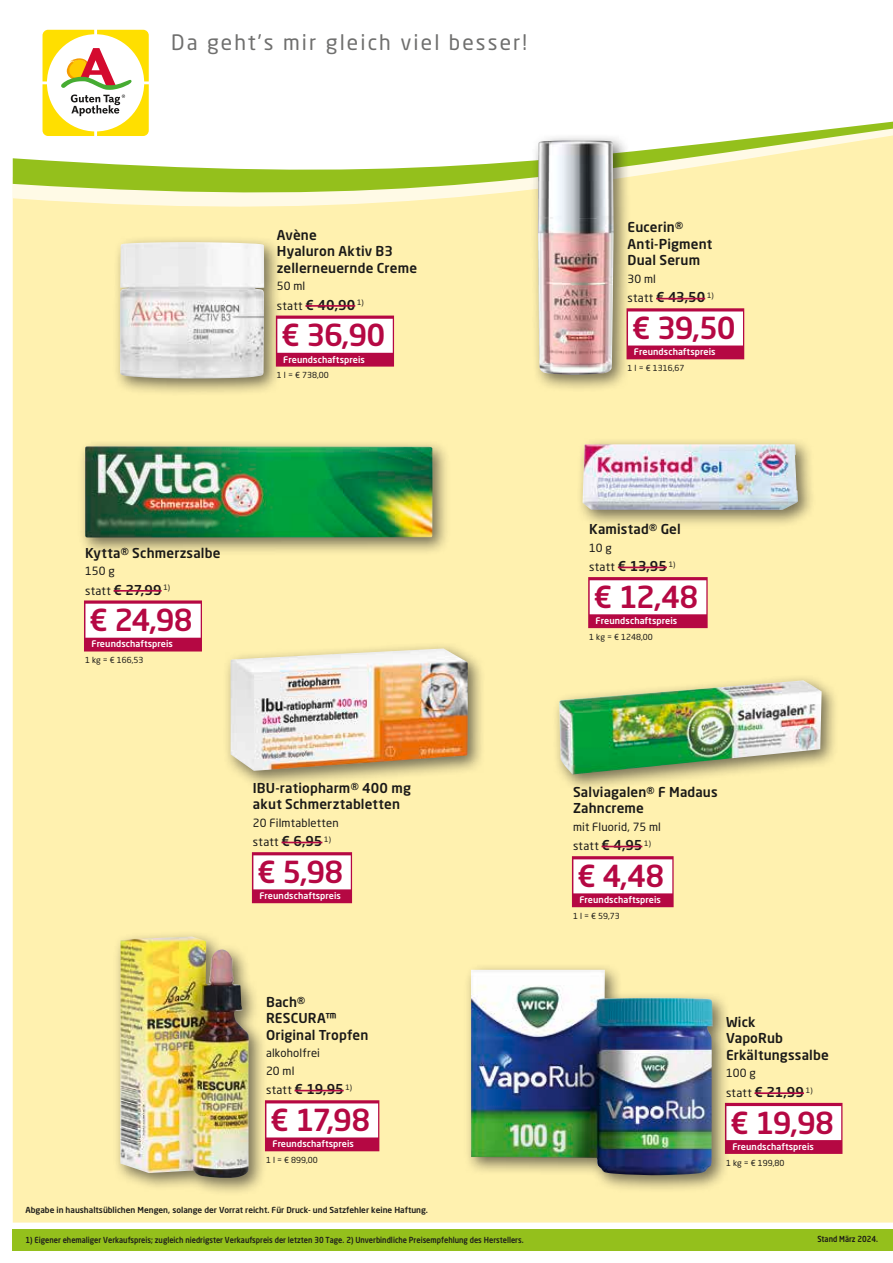
<style>
.page{position:relative;width:893px;height:1263px;background:#fff}
.page>*{position:absolute;margin:0;border:0;box-sizing:border-box;transform-origin:0 0}
._04_Angebotspreis{font:500 30px "Neo Sans Pro";letter-spacing:-.03em;color:#b50843}
.t1{font:21px "Neo Sans Pro";letter-spacing:.1em;color:#6f6f6e}
._01_Artikel{font:500 13.5px/16.5px "Neo Sans Pro";letter-spacing:.01em;color:#1a1918}
._03_statt_Preis{font:500 13.5px "Neo Sans Pro";letter-spacing:-.005em;color:#1a1918}
._03_statt_Preis-2{font:11.55px "Neo Sans Pro";letter-spacing:.025em;color:#1a1918}
._02_Text{font:11.25px "Neo Sans Pro";letter-spacing:.015em;color:#1a1918}
._07_T_Wirberaten{font:500 9px "Neo Sans Pro";letter-spacing:.01em;color:#fff}
.t2{font:500 8.25px "Neo Sans Pro";color:#1d1d1b;scale:.9 1}
.t3{font:500 8.25px "Neo Sans Pro";color:#1d1d1b}
._05_Grundpreis{font:8.25px "Neo Sans Pro";color:#1a1918}
.t4{font:500 8.25px "Neo Sans Pro";color:#1a1918;scale:.9 1}
.s1{font-weight:400;font-size:11.55px}
.s2{font-weight:500;font-size:13.5px}
</style>
<div class="page">
<div style="left:13px;top:95px;width:880px;height:1127px;background:#fff1af"></div>
<svg style="left:43px;top:30px;width:106px;height:91px"></svg>
<div style="left:13px;top:1229px;width:880px;height:21px;background:#94c01c"></div>
<svg style="left:13px;top:121px;width:880px;height:88px"></svg>
<div style="left:530px;top:133px;width:102px;height:260px;background:#1a1918;opacity:.6"></div>
<img style="left:538px;top:140px;width:76px;height:235px">
<div style="left:626px;top:308px;width:118px;height:51px;background:#b50843"></div>
<div style="left:628px;top:311px;width:115px;height:34px;background:#fff"></div>
<hr style="left:656px;top:298px;width:49px;height:1px;background:#b50843">
<div style="left:113px;top:235px;width:169px;height:162px;background:#1a1918;opacity:.6"></div>
<img style="left:120px;top:242px;width:145px;height:136px">
<div style="left:276px;top:316px;width:118px;height:51px;background:#b50843"></div>
<div style="left:277px;top:319px;width:116px;height:34px;background:#fff"></div>
<hr style="left:305px;top:305px;width:50px;height:2px;background:#b50843">
<div style="left:575px;top:437px;width:241px;height:91px;background:#1a1918;opacity:.6"></div>
<img style="left:582px;top:444px;width:216px;height:66px">
<div style="left:588px;top:577px;width:120px;height:51px;background:#b50843"></div>
<div style="left:590px;top:580px;width:116px;height:34px;background:#fff"></div>
<hr style="left:618px;top:567px;width:49px;height:1px;background:#b50843">
<div style="left:552px;top:673px;width:288px;height:119px;background:#1a1918;opacity:.6"></div>
<img style="left:559px;top:680px;width:263px;height:94px">
<div style="left:572px;top:856px;width:102px;height:51px;background:#b50843"></div>
<div style="left:573px;top:859px;width:99px;height:34px;background:#fff"></div>
<hr style="left:602px;top:846px;width:40px;height:1px;background:#b50843">
<div style="left:113px;top:930px;width:154px;height:266px;background:#1a1918;opacity:.6"></div>
<img style="left:120px;top:936px;width:129px;height:243px">
<div style="left:265px;top:1100px;width:114px;height:51px;background:#b50843"></div>
<div style="left:266px;top:1103px;width:112px;height:34px;background:#fff"></div>
<hr style="left:295px;top:1090px;width:49px;height:1px;background:#b50843">
<div style="left:223px;top:641px;width:263px;height:147px;background:#1a1918;opacity:.6"></div>
<img style="left:230px;top:648px;width:238px;height:123px">
<div style="left:252px;top:852px;width:100px;height:51px;background:#b50843"></div>
<div style="left:253px;top:855px;width:98px;height:34px;background:#fff"></div>
<hr style="left:282px;top:842px;width:40px;height:1px;background:#b50843">
<div style="left:78px;top:439px;width:373px;height:117px;background:#1a1918;opacity:.6"></div>
<img style="left:85px;top:446px;width:348px;height:91px">
<div style="left:84px;top:600px;width:118px;height:51px;background:#b50843"></div>
<div style="left:85px;top:604px;width:116px;height:34px;background:#fff"></div>
<hr style="left:114px;top:590px;width:48px;height:2px;background:#b50843">
<div style="left:725px;top:1103px;width:117px;height:51px;background:#b50843"></div>
<div style="left:726px;top:1106px;width:115px;height:34px;background:#fff"></div>
<hr style="left:755px;top:1092px;width:49px;height:2px;background:#b50843">
<div style="left:463px;top:962px;width:268px;height:231px;background:#1a1918;opacity:.6"></div>
<img style="left:471px;top:970px;width:242px;height:205px">
<p class="t1" style="left:171px;top:30px;width:357px">Da geht’s mir gleich viel besser!</p>
<p class="_01_Artikel" style="left:277px;top:226px;width:117px">Avène<br>Hyaluron Aktiv B3</p>
<p class="_01_Artikel" style="left:277px;top:259px;width:142px">zellerneuernde Creme</p>
<p class="_02_Text" style="left:277px;top:279px;width:30px">50 ml</p>
<p class="_03_statt_Preis" style="left:277px;top:296px;width:88px"><span class="s1">statt</span> € 40,90 <sup>1)</sup></p>
<p class="_04_Angebotspreis" style="left:281px;top:316px;width:106px">€ 36,90</p>
<p class="_07_T_Wirberaten" style="left:283px;top:353px;width:83px">Freundschaftspreis</p>
<p class="_05_Grundpreis" style="left:277px;top:370px;width:53px">1 l = € 738,00</p>
<p class="_01_Artikel" style="left:628px;top:219px;width:86px">Eucerin®<br>Anti-Pigment<br>Dual Serum</p>
<p class="_02_Text" style="left:628px;top:272px;width:30px">30 ml</p>
<p class="_03_statt_Preis" style="left:628px;top:289px;width:88px"><span class="s1">statt</span> € 43,50 <sup>1)</sup></p>
<p class="_04_Angebotspreis" style="left:632px;top:309px;width:105px">€ 39,50</p>
<p class="_07_T_Wirberaten" style="left:634px;top:346px;width:83px">Freundschaftspreis</p>
<p class="_05_Grundpreis" style="left:628px;top:363px;width:58px">1 l = € 1316,67</p>
<p class="_01_Artikel" style="left:85px;top:544px;width:137px">Kytta® Schmerzsalbe</p>
<p class="_02_Text" style="left:85px;top:564px;width:31px">150 g</p>
<p class="_03_statt_Preis" style="left:85px;top:581px;width:87px"><span class="s1">statt</span> € 27,99 <sup>1)</sup></p>
<p class="_04_Angebotspreis" style="left:89px;top:601px;width:105px">€ 24,98</p>
<p class="_07_T_Wirberaten" style="left:91px;top:638px;width:83px">Freundschaftspreis</p>
<p class="_05_Grundpreis" style="left:85px;top:655px;width:60px">1 kg = € 166,53</p>
<p class="_01_Artikel" style="left:253px;top:779px;width:159px">IBU-ratiopharm® 400 mg akut Schmerztabletten</p>
<p class="_02_Text" style="left:253px;top:816px;width:87px">20 Filmtabletten</p>
<p class="_03_statt_Preis-2" style="left:253px;top:835px;width:79px">statt <span class="s2">€ 6,95</span> <sup>1)</sup></p>
<p class="_04_Angebotspreis" style="left:257px;top:853px;width:88px">€ 5,98</p>
<p class="_07_T_Wirberaten" style="left:259px;top:890px;width:83px">Freundschaftspreis</p>
<p class="_01_Artikel" style="left:266px;top:993px;width:104px">Bach®<br>RESCURA™<br>Original Tropfen</p>
<p class="_02_Text" style="left:266px;top:1046px;width:56px">alkoholfrei</p>
<p class="_02_Text" style="left:266px;top:1064px;width:30px">20 ml</p>
<p class="_03_statt_Preis" style="left:266px;top:1081px;width:88px"><span class="s1">statt</span> € 19,95 <sup>1)</sup></p>
<p class="_04_Angebotspreis" style="left:270px;top:1101px;width:101px">€ 17,98</p>
<p class="_07_T_Wirberaten" style="left:272px;top:1138px;width:83px">Freundschaftspreis</p>
<p class="_05_Grundpreis" style="left:266px;top:1155px;width:53px">1 l = € 899,00</p>
<p class="t3" style="left:26px;top:1205px;width:404px">Abgabe in haushaltsüblichen Mengen, solange der Vorrat reicht. Für Druck- und Satzfehler keine Haftung.</p>
<p class="t2" style="left:26px;top:1234px;width:555px">1) Eigener ehemaliger Verkaufspreis; zugleich niedrigster Verkaufspreis der letzten 30 Tage. 2) Unverbindliche Preisempfehlung des Herstellers.</p>
<p class="_01_Artikel" style="left:589px;top:521px;width:93px">Kamistad® Gel</p>
<p class="_02_Text" style="left:589px;top:541px;width:24px">10 g</p>
<p class="_03_statt_Preis" style="left:589px;top:558px;width:88px"><span class="s1">statt</span> € 13,95 <sup>1)</sup></p>
<p class="_04_Angebotspreis" style="left:593px;top:578px;width:107px">€ 12,48</p>
<p class="_07_T_Wirberaten" style="left:596px;top:615px;width:83px">Freundschaftspreis</p>
<p class="_05_Grundpreis" style="left:589px;top:632px;width:65px">1 kg = € 1248,00</p>
<p class="_01_Artikel" style="left:573px;top:783px;width:146px">Salviagalen® F Madaus<br>Zahncreme</p>
<p class="_02_Text" style="left:573px;top:820px;width:89px">mit Fluorid, 75 ml</p>
<p class="_03_statt_Preis-2" style="left:573px;top:839px;width:79px">statt <span class="s2">€ 4,95</span> <sup>1)</sup></p>
<p class="_04_Angebotspreis" style="left:577px;top:857px;width:89px">€ 4,48</p>
<p class="_07_T_Wirberaten" style="left:579px;top:894px;width:83px">Freundschaftspreis</p>
<p class="_05_Grundpreis" style="left:573px;top:911px;width:48px">1 l = € 59,73</p>
<p class="_01_Artikel" style="left:726px;top:1013px;width:31px">Wick</p>
<p class="_01_Artikel" style="left:726px;top:1030px;width:59px">VapoRub</p>
<p class="_01_Artikel" style="left:726px;top:1046px;width:104px">Erkältungssalbe</p>
<p class="_02_Text" style="left:726px;top:1066px;width:31px">100 g</p>
<p class="_03_statt_Preis" style="left:726px;top:1083px;width:88px"><span class="s1">statt</span> € 21,99 <sup>1)</sup></p>
<p class="_04_Angebotspreis" style="left:730px;top:1104px;width:105px">€ 19,98</p>
<p class="_07_T_Wirberaten" style="left:732px;top:1141px;width:83px">Freundschaftspreis</p>
<p class="_05_Grundpreis" style="left:726px;top:1158px;width:60px">1 kg = € 199,80</p>
<p class="t4" style="left:817px;top:1233px;width:69px">Stand März 2024.</p>
</div>
